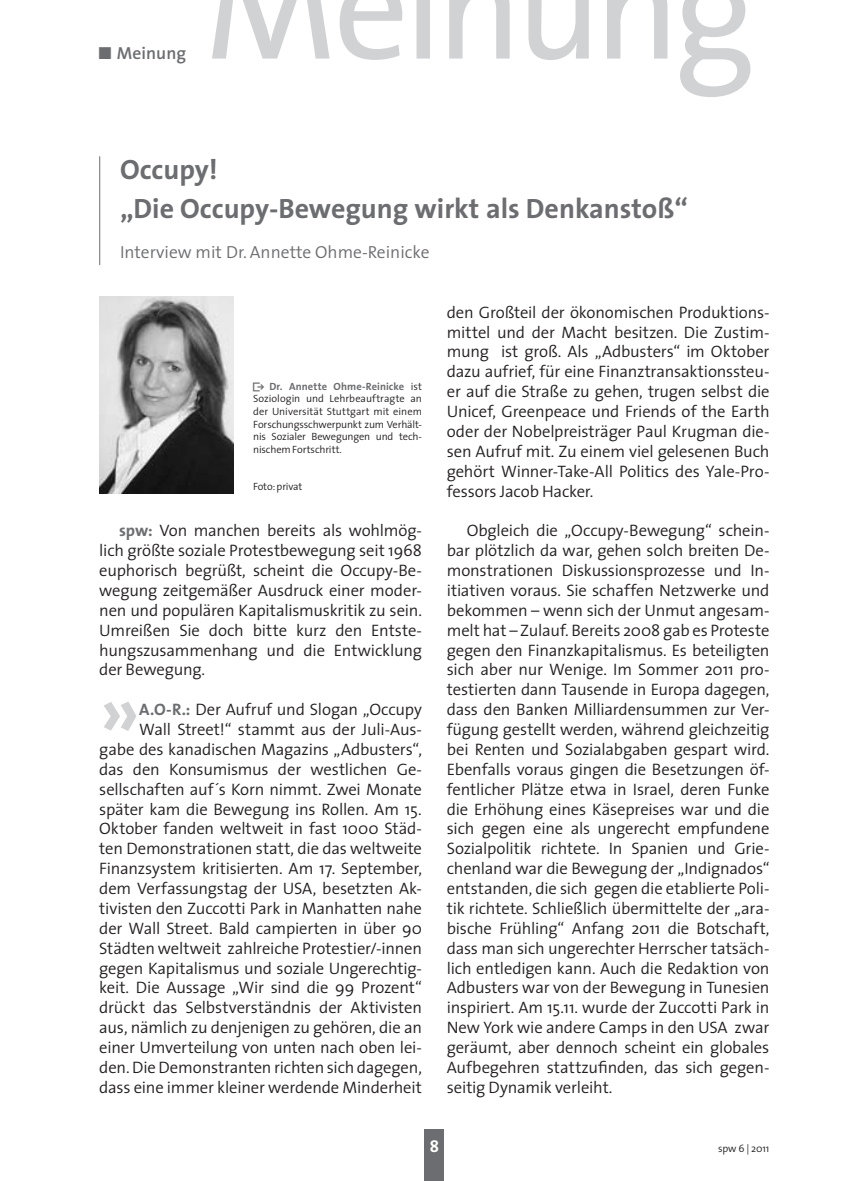
<style>
.page{position:relative;width:844px;height:1181px;background:#fff}
.page>*{position:absolute;margin:0;border:0;box-sizing:border-box;transform-origin:0 0}
.t1{font:700 75.6px "The Sans";color:#d1d2d4}
.t2{font:700 28px/39.7px "The Sans";color:#6c6d70}
.t3{font:300 17.5px "The Sans";color:#6c6d70}
.t4{font:600 17.5px "The Sans";letter-spacing:.005em;color:#6c6d70}
.t5{font:300 16.62px/19.9px "The Sans";letter-spacing:-.01em;color:#231f20;text-align:justify}
.t6{font:300 10.5px/12.6px "The Sans";letter-spacing:-.01em;color:#231f20;text-align:justify}
.s1{font-family:"The Sans Bold Expert";font-weight:400}
.s2{font-family:"The Sans Bold Expert";font-weight:400;color:#6c6d70}
.s3{font-weight:700;color:#6c6d70}
</style>
<div class="page">
<div style="left:424px;top:1129px;width:20px;height:52px;background:#6c6d70"></div>
<svg style="left:212px;top:0;width:539px;height:97px"></svg>
<hr style="left:99px;top:156px;width:1px;height:109px;background:#6c6d70">
<img style="left:99px;top:296px;width:134px;height:198px">
<p class="t4" style="left:97px;top:38px;width:90px"><span class="s1">ó</span> Meinung</p>
<h2 class="t2" style="left:120px;top:149px;width:569px">Occupy!<br>„Die Occupy-Bewegung wirkt als Denkanstoß“</h2>
<p class="t3" style="left:120px;top:241px;width:311px">Interview mit Dr. Annette Ohme-Reinicke</p>
<p class="t6" style="left:253px;top:380px;width:170px"><span class="s2">û</span> <span class="s3">Dr. Annette Ohme-Reinicke</span> ist Soziologin und Lehrbeauftragte an der Universität Stuttgart mit einem Forschungsschwerpunkt zum Verhält&shy;nis Sozialer Bewegungen und tech&shy;nischemFortschritt.</p>
<p class="t6" style="left:253px;top:480px;width:51px">Foto:privat</p>
<p class="t5" style="left:99px;top:521px;width:324px;text-indent:20px"><span class="s3">spw:</span> Von manchen bereits als wohlmög&shy;lich größte soziale Protestbewegung seit 1968 euphorisch begrüßt, scheint die Occupy-Be&shy;wegung zeitgemäßer Ausdruck einer moder&shy;nen und populären Kapitalismuskritik zu sein.<br>Umreißen Sie doch bitte kurz den Entste&shy;hungszusammenhang und die Entwicklung der Bewegung.</p>
<h1 class="t1" style="left:99px;top:661px;width:42px">»</h1>
<p class="t5" style="left:99px;top:700px;width:324px;text-align:right"><span class="s3">A.O-R.:</span> Der Aufruf und Slogan „Occupy<br>Wall Street!“ stammt aus der Juli-Aus-<br>gabe des kanadischen Magazins „Adbusters“, das den Konsumismus der westlichen Ge&shy;sellschaften auf´s Korn nimmt. Zwei Monate später kam die Bewegung ins Rollen. Am 15.<br>Oktober fanden weltweit in fast 1000 Städ&shy;ten Demonstrationen statt, die das weltweite Finanzsystem kritisierten. Am 17. September, dem Verfassungstag der USA, besetzten Ak&shy;tivisten den Zuccotti Park in Manhatten nahe der Wall Street. Bald campierten in über 90<br>Städten weltweit zahlreiche Protestier/-innen gegen Kapitalismus und soziale Ungerechtig&shy;keit. Die Aussage „Wir sind die 99 Prozent“ drückt das Selbstverständnis der Aktivisten aus, nämlich zu denjenigen zu gehören, die an einer Umverteilung von unten nach oben lei&shy;den. Die Demonstranten richten sich dagegen, dass eine immer kleiner werdende Minderheit</p>
<p class="t5" style="left:446px;top:302px;width:324px">den Großteil der ökonomischen Produktions&shy;mittel und der Macht besitzen. Die Zustim&shy;mung ist groß. Als „Adbusters“ im Oktober dazu aufrief, für eine Finanztransaktionssteu&shy;er auf die Straße zu gehen, trugen selbst die Unicef, Greenpeace und Friends of the Earth oder der Nobelpreisträger Paul Krugman die&shy;sen Aufruf mit. Zu einem viel gelesenen Buch gehört Winner-Take-All Politics des Yale-Pro&shy;fessors Jacob Hacker.</p>
<p class="t5" style="left:446px;top:521px;width:324px;text-indent:20px">Obgleich die „Occupy-Bewegung“ schein&shy;bar plötzlich da war, gehen solch breiten De&shy;monstrationen Diskussionsprozesse und In&shy;itiativen voraus. Sie schaffen Netzwerke und bekommen – wenn sich der Unmut angesam&shy;melt hat – Zulauf. Bereits 2008 gab es Proteste gegen den Finanzkapitalismus. Es beteiligten sich aber nur Wenige. Im Sommer 2011 pro&shy;testierten dann Tausende in Europa dagegen, dass den Banken Milliardensummen zur Ver&shy;fügung gestellt werden, während gleichzeitig bei Renten und Sozialabgaben gespart wird.<br>Ebenfalls voraus gingen die Besetzungen öf&shy;fentlicher Plätze etwa in Israel, deren Funke die Erhöhung eines Käsepreises war und die sich gegen eine als ungerecht empfundene Sozialpolitik richtete. In Spanien und Grie&shy;chenland war die Bewegung der „Indignados“ entstanden, die sich gegen die etablierte Poli&shy;tik richtete. Schließlich übermittelte der „ara&shy;bische Frühling“ Anfang 2011 die Botschaft, dass man sich ungerechter Herrscher tatsäch&shy;lich entledigen kann. Auch die Redaktion von Adbusters war von der Bewegung in Tunesien inspiriert. Am 15.11. wurde der Zuccotti Park in New York wie andere Camps in den USA zwar geräumt, aber dennoch scheint ein globales Aufbegehren stattzufinden, das sich gegen&shy;seitig Dynamik verleiht.</p>
<p class="t6" style="left:718px;top:1142px;width:53px">spw 6 | 2011</p>
</div>
